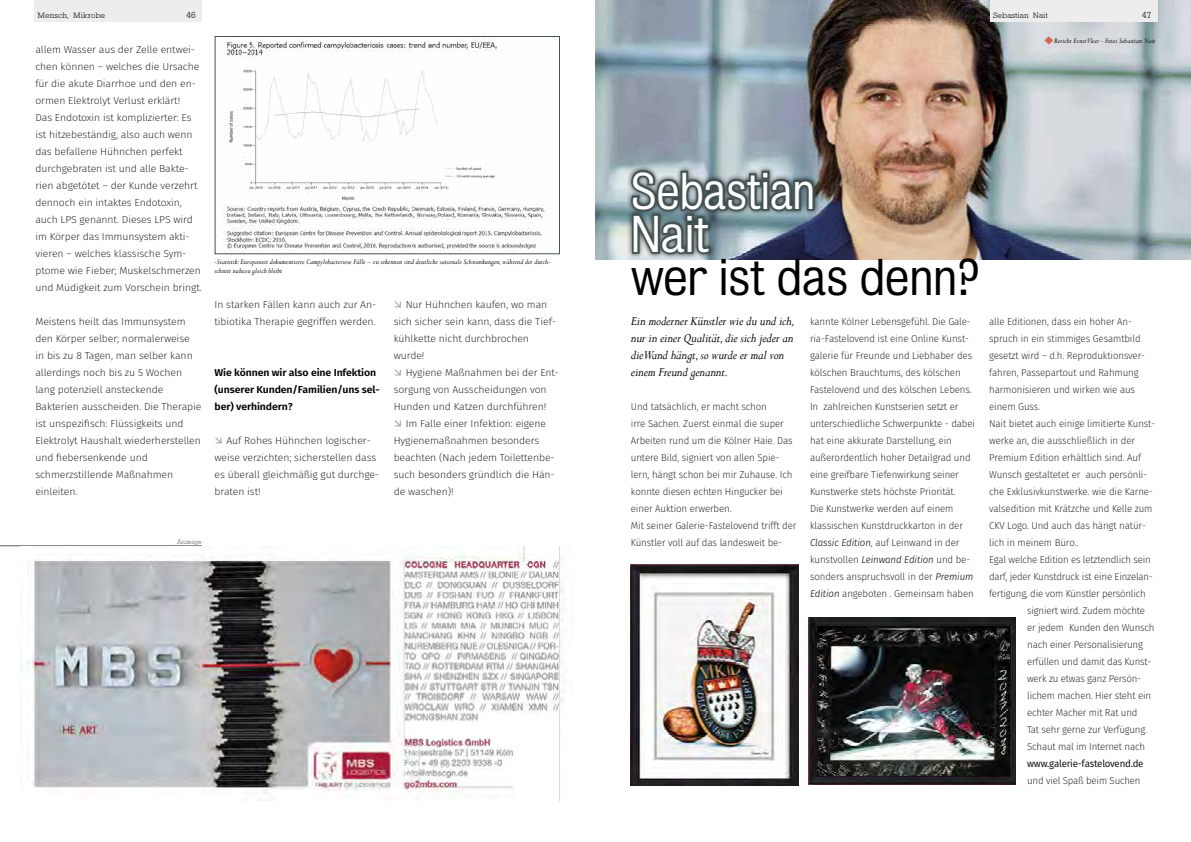
<style>
.page{position:relative;width:1191px;height:842px;background:#fff}
.page>*{position:absolute;margin:0;border:0;box-sizing:border-box;transform-origin:0 0}
.t1{font:300 47px "Bureau Grot";letter-spacing:-.01em;color:#000;scale:1.05 1}
.t2{font:300 47px/43px "Bureau Grot";letter-spacing:-.01em;color:#fff}
.t3{font:italic 14px/17px "Perpetua";letter-spacing:-.01em;color:#000}
.t4{font:200 10px/17px "Fira Sans";letter-spacing:-.01em;color:#000}
.t5{font:200 10px/17px "Fira Sans";letter-spacing:-.01em;color:#000;scale:1.05 1}
.t6{font:600 10px/17px "Fira Sans";letter-spacing:-.01em;color:#000;scale:1.05 1}
.t7{font:10px "Fira Sans";letter-spacing:-.02em;color:#000}
.t8{font:300 9px "Rockney";color:#000;scale:1.05 1}
.t9{font:italic 8px/8.5px "Perpetua";letter-spacing:.01em;color:#000;scale:.93 1}
.t10{font:300 8px "Rockney";letter-spacing:-.01em;color:#000;scale:1.05 1}
.t11{font:300 6.5px "Rockney";letter-spacing:-.01em;color:#575756;scale:1.05 1}
.s1{color:#d66450}
.s2{font-weight:300;font-style:italic}
</style>
<div class="page">
<div style="left:35px;top:0;width:167px;height:22px;background:#ededed"></div>
<hr style="left:0;top:545px;width:202px;height:1px;background:#000">
<img style="left:20px;top:547px;width:544px;height:254px">
<img style="left:223px;top:38px;width:328px;height:214px">
<div style="left:215px;top:36px;width:345px;height:218px;border:1px solid #435352"></div>
<img style="left:631px;top:564px;width:167px;height:221px">
<img style="left:595px;top:0;width:596px;height:259px">
<img style="left:809px;top:618px;width:207px;height:167px">
<img style="left:817px;top:627px;width:192px;height:149px">
<div style="left:626px;top:165px;width:194px;height:95px;background:#000;opacity:.75"></div>
<svg style="left:629px;top:72px;width:187px;height:188px;background:#7e8d97"></svg>
<div style="left:990px;top:0;width:167px;height:22px;background:#ededed"></div>
<p class="t10" style="left:38px;top:11px;width:66px">Mensch, Mikrobe</p>
<p class="t8" style="left:187px;top:10px;width:10px">46</p>
<p class="t5" style="left:35px;top:41px;width:160px">allem Wasser aus der Zelle entwei&shy;chen können – welches die Ursache für die akute Diarrhoe und den en&shy;ormen Elektrolyt Verlust erklärt!<br>Das Endotoxin ist komplizierter: Es ist hitzebeständig, also auch wenn das befallene Hühnchen perfekt durchgebraten ist und alle Bakte&shy;rien abgetötet – der Kunde verzehrt dennoch ein intaktes Endotoxin, auch LPS genannt. Dieses LPS wird im Körper das Immunsystem akti&shy;vieren – welches klassische Sym&shy;ptome wie Fieber; Muskelschmerzen und Müdigkeit zum Vorschein bringt.</p>
<p class="t5" style="left:35px;top:313px;width:160px">Meistens heilt das Immunsystem den Körper selber; normalerweise<br>in bis zu 8 Tagen, man selber kann allerdings noch bis zu 5 Wochen lang potenziell ansteckende<br>Bakterien ausscheiden. Die Therapie ist unspezifisch: Flüssigkeits und<br>Elektrolyt Haushalt wiederherstellen und fiebersenkende und schmerzstillende Maßnahmen einleiten.</p>
<p class="t9" style="left:214px;top:258px;width:363px">-Statistik: Europaweit dokumentierte Campylobacteriose Fälle – zu erkennen sind deutliche saisonale Schwankungen, während der durch&shy;schnitt nahezu gleich bleibt</p>
<p class="t5" style="left:214px;top:296px;width:156px">In starken Fällen kann auch zur An&shy;tibiotika Therapie gegriffen werden.</p>
<p class="t6" style="left:214px;top:363px;width:159px">Wie können wir also eine Infektion (unserer Kunden/Familien/uns sel&shy;ber) verhindern?</p>
<p class="t5" style="left:214px;top:432px;width:158px;text-indent:12px">Auf Rohes Hühnchen logischer&shy;weise verzichten; sicherstellen dass es überall gleichmäßig gut durchge&shy;braten ist!</p>
<p class="t5" style="left:394px;top:296px;width:156px;text-indent:12px">Nur Hühnchen kaufen, wo man sich sicher sein kann, dass die Tief&shy;kühlkette nicht durchbrochen wurde!</p>
<p class="t5" style="left:394px;top:364px;width:159px;text-indent:12px">Hygiene Maßnahmen bei der Ent&shy;sorgung von Ausscheidungen von<br>Hunden und Katzen durchführen!</p>
<p class="t5" style="left:394px;top:415px;width:155px;text-indent:12px">Im Falle einer Infektion: eigene<br>Hygienemaßnahmen besonders beachten (Nach jedem Toilettenbe&shy;such besonders gründlich die Hän&shy;de waschen)!</p>
<p class="t11" style="left:177px;top:538px;width:25px">Anzeige</p>
<p class="t10" style="left:993px;top:11px;width:54px">Sebastian Nait</p>
<p class="t8" style="left:1142px;top:10px;width:10px">47</p>
<h1 class="t2" style="left:631px;top:170px;width:186px">Sebastian<br>Nait</h1>
<p class="t9" style="left:1044px;top:36px;width:121px"><span class="s1">◆</span>Bericht Ernst Vleer - Fotos Sebastian Nait</p>
<h1 class="t1" style="left:631px;top:251px;width:333px">wer ist das denn?</h1>
<p class="t4" style="left:810px;top:313px;width:167px">kannte Kölner Lebensgefühl. Die Gale&shy;ria-Fastelovend ist eine Online Kunst&shy;galerie für Freunde und Liebhaber des kölschen Brauchtums, des kölschen Fastelovend und des kölschen Lebens.<br>In zahlreichen Kunstserien setzt er unterschiedliche Schwerpunkte - dabei hat eine akkurate Darstellung, ein außerordentlich hoher Detailgrad und eine greifbare Tiefenwirkung seiner Kunstwerke stets höchste Priorität.<br>Die Kunstwerke werden auf einem klassischen Kunstdruckkarton in der <span class="s2">Classic Edition</span>, auf Leinwand in der kunstvollen <span class="s2">Leinwand Edition</span> und be&shy;sonders anspruchsvoll in der <span class="s2">Premium Edition</span> angeboten . Gemeinsam haben</p>
<p class="t4" style="left:989px;top:313px;width:144px">alle Editionen, dass ein hoher An-</p>
<h2 class="t3" style="left:631px;top:312px;width:166px">Ein moderner Künstler wie du und ich, nur in einer Qualität, die sich jeder an die Wand hängt, so wurde er mal von einem Freund genannt.</h2>
<p class="t4" style="left:631px;top:398px;width:167px">Und tatsächlich, er macht schon<br>irre Sachen. Zuerst einmal die super Arbeiten rund um die Kölner Haie. Das untere Bild, signiert von allen Spie&shy;lern, hängt schon bei mir Zuhause. Ich konnte diesen echten Hingucker bei einer Auktion erwerben.<br>Mit seiner Galerie-Fastelovend trifft der Künstler voll auf das landesweit be-</p>
<p class="t4" style="left:989px;top:330px;width:153px">spruch in ein stimmiges Gesamtbild</p>
<p class="t4" style="left:989px;top:347px;width:157px">gesetzt wird – d.h. Reproduktionsver-</p>
<p class="t4" style="left:989px;top:364px;width:151px">fahren, Passepartout und Rahmung</p>
<p class="t4" style="left:989px;top:381px;width:147px">harmonisieren und wirken wie aus</p>
<p class="t4" style="left:989px;top:398px;width:53px">einem Guss.</p>
<p class="t4" style="left:989px;top:415px;width:168px">Nait bietet auch einige limitierte Kunst-</p>
<p class="t4" style="left:989px;top:432px;width:147px">werke an, die ausschließlich in der</p>
<p class="t4" style="left:989px;top:449px;width:153px">Premium Edition erhältlich sind. Auf</p>
<p class="t4" style="left:989px;top:466px;width:160px">Wunsch gestaltetet er auch persönli-</p>
<p class="t4" style="left:989px;top:483px;width:165px">che Exklusivkunstwerke. wie die Karne-</p>
<p class="t4" style="left:989px;top:500px;width:165px">valsedition mit Krätzche und Kelle zum</p>
<p class="t4" style="left:989px;top:517px;width:158px">CKV Logo. Und auch das hängt natür-</p>
<p class="t4" style="left:989px;top:534px;width:91px">lich in meinem Büro..</p>
<p class="t4" style="left:989px;top:551px;width:163px">Egal welche Edition es letztendlich sein</p>
<p class="t4" style="left:989px;top:568px;width:165px">darf, jeder Kunstdruck ist eine Einzelan-</p>
<p class="t4" style="left:989px;top:585px;width:158px">fertigung, die vom Künstler persönlich</p>
<p class="t4" style="left:1027px;top:602px;width:119px">signiert wird. Zudem möchte</p>
<p class="t4" style="left:1027px;top:619px;width:129px">er jedem Kunden den Wunsch</p>
<p class="t4" style="left:1027px;top:636px;width:117px">nach einer Personalisierung</p>
<p class="t4" style="left:1027px;top:653px;width:126px">erfüllen und damit das Kunst-</p>
<p class="t4" style="left:1027px;top:670px;width:115px">werk zu etwas ganz Persön-</p>
<p class="t4" style="left:1027px;top:687px;width:125px">lichem machen. Hier steht ein</p>
<p class="t4" style="left:1027px;top:704px;width:112px">echter Macher mit Rat und</p>
<p class="t4" style="left:1027px;top:721px;width:121px">Tat sehr gerne zur Verfügung.</p>
<p class="t4" style="left:1027px;top:738px;width:119px">Schaut mal im Internet nach</p>
<p class="t7" style="left:1027px;top:756px;width:118px">www.galerie-fastelovend.de</p>
<p class="t4" style="left:1027px;top:772px;width:115px">und viel Spaß beim Suchen</p>
</div>
